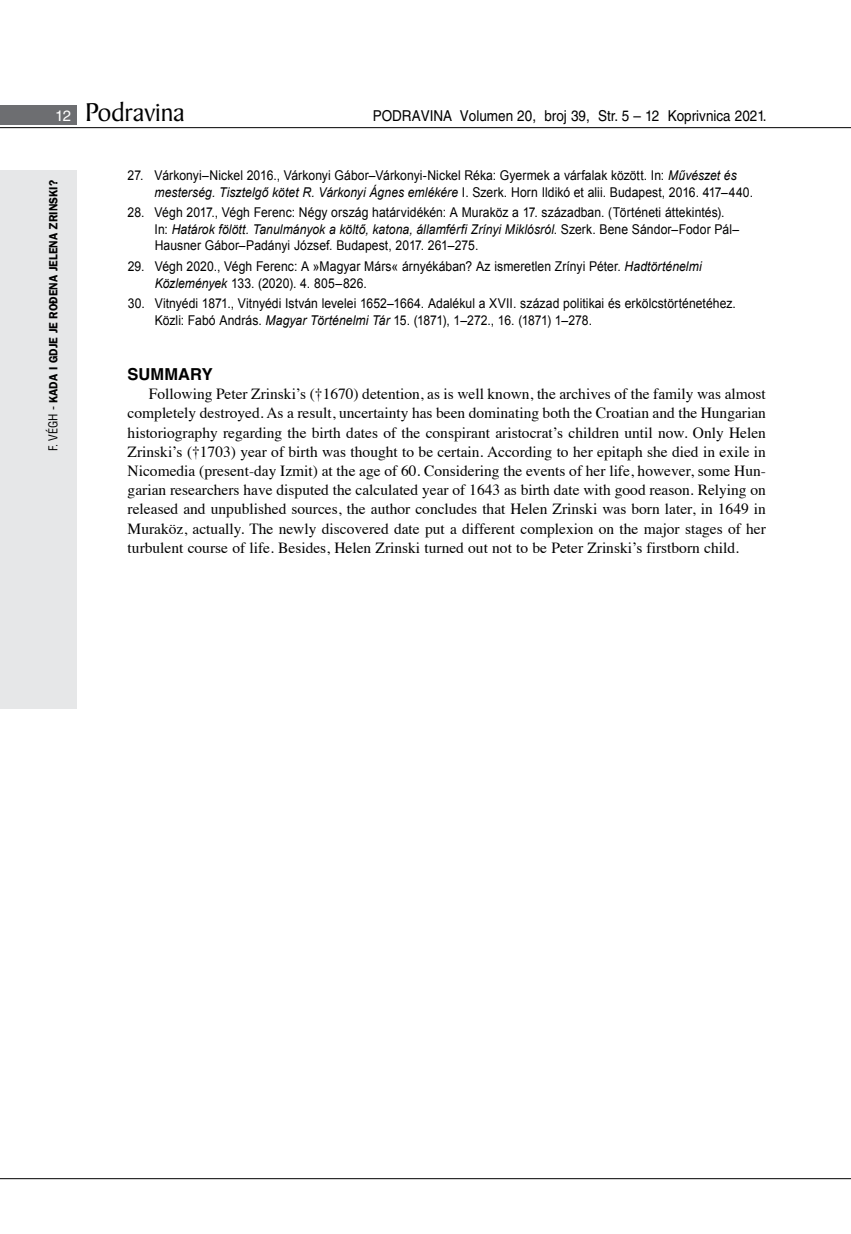
<style>
.page{position:relative;width:851px;height:1234px;background:#fff}
.page>*{position:absolute;margin:0;border:0;box-sizing:border-box;transform-origin:0 0}
.t1{font:27.6px "Baker Signet BT";color:#000}
.t2{font:700 16.5px "Helvetica LT Skin 29";color:#000}
.t3{font:15.45px/19.2px "Times";color:#000;text-align:justify}
.t4{font:15px "Helvetica LT Skin 29";color:#000;scale:.9 1}
.t5{font:13.5px/16.5px "Arial";letter-spacing:.005em;color:#000;scale:.9 1}
.t6{font:600 12px "ITC Franklin Gothic Skin 29";letter-spacing:-.005em;color:#000;scale:.95 1}
.s1{font-family:"Helvetica LT Skin 29";font-size:15px;color:#fff}
.s2{font-family:"Helvetica LT Skin 29";font-weight:400;font-stretch:condensed}
.s3{font-style:italic}
</style>
<div class="page">
<div style="left:0;top:170px;width:77px;height:538px;background:#e6e7e8"></div>
<div style="left:0;top:105px;width:77px;height:19px;background:#6d6e71"></div>
<hr style="left:0;top:127px;width:850px;height:1px;background:#000">
<hr style="left:0;top:1177px;width:850px;height:1px;background:#000">
<h1 class="t1" style="left:55px;top:95px;width:131px"><span class="s1">12</span> Podravina</h1>
<p class="t4" style="left:372px;top:107px;width:439px">PODRAVINA Volumen 20, broj 39, Str. 5 – 12 Koprivnica 2021.</p>
<p class="t6" style="left:46px;top:450px;width:286px;rotate:-90deg"><span class="s2">F. VÉGH -</span> KADA I GDJE JE ROĐENA JELENA ZRINSKI?</p>
<p class="t5" style="left:155px;top:167px;width:666px;text-indent:-27px">27. Várkonyi–Nickel 2016., Várkonyi Gábor–Várkonyi-Nickel Réka: Gyermek a várfalak között. In: <span class="s3">Művészet és mesterség. Tisztelgő kötet R. Várkonyi Ágnes emlékére</span> I. Szerk. Horn Ildikó et alii. Budapest, 2016. 417–440.</p>
<p class="t5" style="left:155px;top:204px;width:651px;text-indent:-27px">28. Végh 2017., Végh Ferenc: Négy ország határvidékén: A Muraköz a 17. században. (Történeti áttekintés).<br>In: <span class="s3">Határok fölött. Tanulmányok a költő, katona, államférfi Zrínyi Miklósról</span>. Szerk. Bene Sándor–Fodor Pál–<br>Hausner Gábor–Padányi József. Budapest, 2017. 261–275.</p>
<p class="t5" style="left:155px;top:258px;width:609px;text-indent:-27px">29. Végh 2020., Végh Ferenc: A »Magyar Márs« árnyékában? Az ismeretlen Zrínyi Péter. <span class="s3">Hadtörténelmi<br>Közlemények</span> 133. (2020). 4. 805–826.</p>
<p class="t5" style="left:155px;top:295px;width:647px;text-indent:-27px">30. Vitnyédi 1871., Vitnyédi István levelei 1652–1664. Adalékul a XVII. század politikai és erkölcstörténetéhez.<br>Közli: Fabó András. <span class="s3">Magyar Történelmi Tár</span> 15. (1871), 1–272., 16. (1871) 1–278.</p>
<p class="t2" style="left:128px;top:364px;width:87px">SUMMARY</p>
<p class="t3" style="left:128px;top:383px;width:639px;text-indent:21px">Following Peter Zrinski’s (†1670) detention, as is well known, the archives of the family was almost completely destroyed. As a result, uncertainty has been dominating both the Croatian and the Hungarian historiography regarding the birth dates of the conspirant aristocrat’s children until now. Only Helen Zrinski’s (†1703) year of birth was thought to be certain. According to her epitaph she died in exile in Nicomedia (present-day Izmit) at the age of 60. Considering the events of her life, however, some Hun&shy;garian researchers have disputed the calculated year of 1643 as birth date with good reason. Relying on released and unpublished sources, the author concludes that Helen Zrinski was born later, in 1649 in Muraköz, actually. The newly discovered date put a different complexion on the major stages of her turbulent course of life. Besides, Helen Zrinski turned out not to be Peter Zrinski’s firstborn child.</p>
</div>
